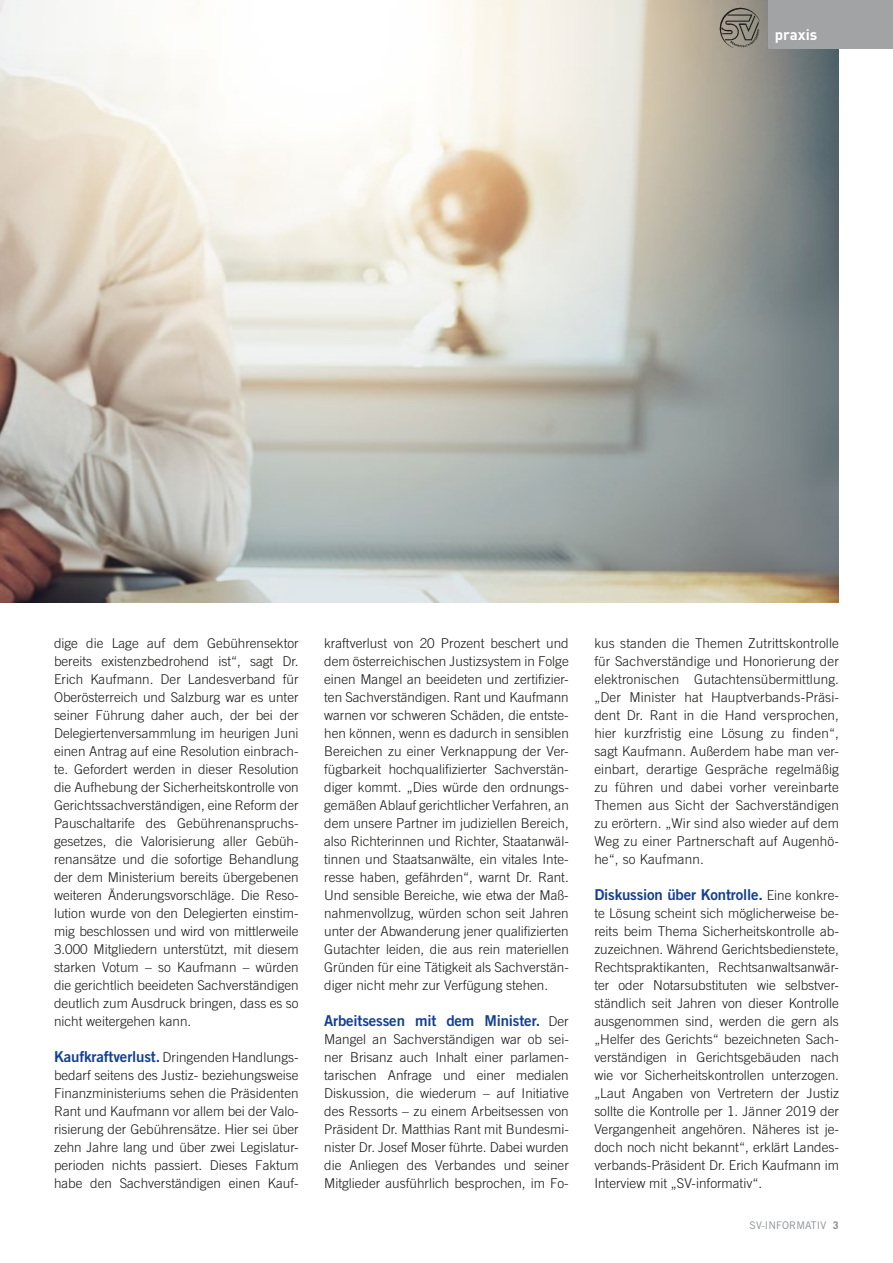
<style>
.page{position:relative;width:893px;height:1263px;background:#fff}
.page>*{position:absolute;margin:0;border:0;box-sizing:border-box;transform-origin:0 0}
.t1{font:15px "Trade Gothic LT Std Bd 2";letter-spacing:-.01em;color:#134094}
.t2{font:15px "DIN Bold";color:#fff}
.t3{font:300 13.5px/18px "Trade Gothic LT Std";color:#1a1a18;text-align:justify}
.t4{font:10.5px "Trade Gothic LT Std";letter-spacing:.01em;color:#8b8f92}
.s1{font-family:"Trade Gothic LT Std Bd 2";font-weight:400;font-size:15px;color:#134094}
.s2{font-family:"Trade Gothic LT Std";font-weight:300;font-size:13.5px;color:#1a1a18}
.s3{font-weight:700}
</style>
<div class="page">
<img style="left:0;top:0;width:839px;height:602px">
<div style="left:768px;top:0;width:125px;height:48px;background:#a1a3a5"></div>
<img style="left:719px;top:7px;width:43px;height:43px;border-radius:20px">
<p class="t2" style="left:775px;top:25px;width:44px">praxis</p>
<p class="t3" style="left:54px;top:634px;width:246px">dige die Lage auf dem Gebührensektor bereits existenzbedrohend ist“, sagt Dr.<br>Erich Kaufmann. Der Landesverband für Oberösterreich und Salzburg war es unter seiner Führung daher auch, der bei der Delegiertenversammlung im heurigen Juni einen Antrag auf eine Resolution einbrach&shy;te. Gefordert werden in dieser Resolution die Aufhebung der Sicherheitskontrolle von Gerichtssachverständigen, eine Reform der Pauschaltarife des Gebührenanspruchs&shy;gesetzes, die Valorisierung aller Gebüh&shy;renansätze und die sofortige Behandlung der dem Ministerium bereits übergebenen weiteren Änderungsvorschläge. Die Reso&shy;lution wurde von den Delegierten einstim&shy;mig beschlossen und wird von mittlerweile 3.000 Mitgliedern unterstützt, mit diesem starken Votum – so Kaufmann – würden die gerichtlich beeideten Sachverständigen deutlich zum Ausdruck bringen, dass es so nicht weitergehen kann.</p>
<p class="t3" style="left:54px;top:1048px;width:246px"><span class="s1">Kaufkraftverlust.</span> Dringenden Handlungs&shy;bedarf seitens des Justiz- beziehungsweise Finanzministeriums sehen die Präsidenten Rant und Kaufmann vor allem bei der Valo&shy;risierung der Gebührensätze. Hier sei über zehn Jahre lang und über zwei Legislatur&shy;perioden nichts passiert. Dieses Faktum habe den Sachverständigen einen Kauf-</p>
<p class="t3" style="left:324px;top:634px;width:246px">kraftverlust von 20 Prozent beschert und dem österreichischen Justizsystem in Folge einen Mangel an beeideten und zertifizier&shy;ten Sachverständigen. Rant und Kaufmann warnen vor schweren Schäden, die entste&shy;hen können, wenn es dadurch in sensiblen Bereichen zu einer Verknappung der Ver&shy;fügbarkeit hochqualifizierter Sachverstän&shy;diger kommt. „Dies würde den ordnungs&shy;gemäßen Ablauf gerichtlicher Verfahren, an dem unsere Partner im judiziellen Bereich, also Richterinnen und Richter, Staatanwäl&shy;tinnen und Staatsanwälte, ein vitales Inte&shy;resse haben, gefährden“, warnt Dr. Rant.<br>Und sensible Bereiche, wie etwa der Maß&shy;nahmenvollzug, würden schon seit Jahren unter der Abwanderung jener qualifizierten Gutachter leiden, die aus rein materiellen Gründen für eine Tätigkeit als Sachverstän&shy;diger nicht mehr zur Verfügung stehen.</p>
<p class="t1" style="left:324px;top:1011px;width:246px">Arbeitsessen mit dem Minister. <span class="s2">Der</span></p>
<p class="t3" style="left:324px;top:1030px;width:246px">Mangel an Sachverständigen war ob sei&shy;ner Brisanz auch Inhalt einer parlamen&shy;tarischen Anfrage und einer medialen Diskussion, die wiederum – auf Initiative des Ressorts – zu einem Arbeitsessen von Präsident Dr. Matthias Rant mit Bundesmi&shy;nister Dr. Josef Moser führte. Dabei wurden die Anliegen des Verbandes und seiner Mitglieder ausführlich besprochen, im Fo-</p>
<p class="t3" style="left:594px;top:634px;width:246px">kus standen die Themen Zutrittskontrolle für Sachverständige und Honorierung der elektronischen Gutachtensübermittlung. „Der Minister hat Hauptverbands-Präsi&shy;dent Dr. Rant in die Hand versprochen, hier kurzfristig eine Lösung zu finden“, sagt Kaufmann. Außerdem habe man ver&shy;einbart, derartige Gespräche regelmäßig zu führen und dabei vorher vereinbarte Themen aus Sicht der Sachverständigen zu erörtern. „Wir sind also wieder auf dem Weg zu einer Partnerschaft auf Augenhö&shy;he“, so Kaufmann.</p>
<p class="t1" style="left:594px;top:885px;width:246px">Diskussion über Kontrolle. <span class="s2">Eine konkre-</span></p>
<p class="t3" style="left:594px;top:904px;width:246px">te Lösung scheint sich möglicherweise be&shy;reits beim Thema Sicherheitskontrolle ab&shy;zuzeichnen. Während Gerichtsbedienstete, Rechtspraktikanten, Rechtsanwaltsanwär&shy;ter oder Notarsubstituten wie selbstver&shy;ständlich seit Jahren von dieser Kontrolle ausgenommen sind, werden die gern als „Helfer des Gerichts“ bezeichneten Sach&shy;verständigen in Gerichtsgebäuden nach wie vor Sicherheitskontrollen unterzogen. „Laut Angaben von Vertretern der Justiz sollte die Kontrolle per 1. Jänner 2019 der Vergangenheit angehören. Näheres ist je&shy;doch noch nicht bekannt“, erklärt Landes&shy;verbands-Präsident Dr. Erich Kaufmann im Interview mit „SV-informativ“.</p>
<p class="t4" style="left:749px;top:1219px;width:91px">SV-INFORMATIV <span class="s3">3</span></p>
</div>
